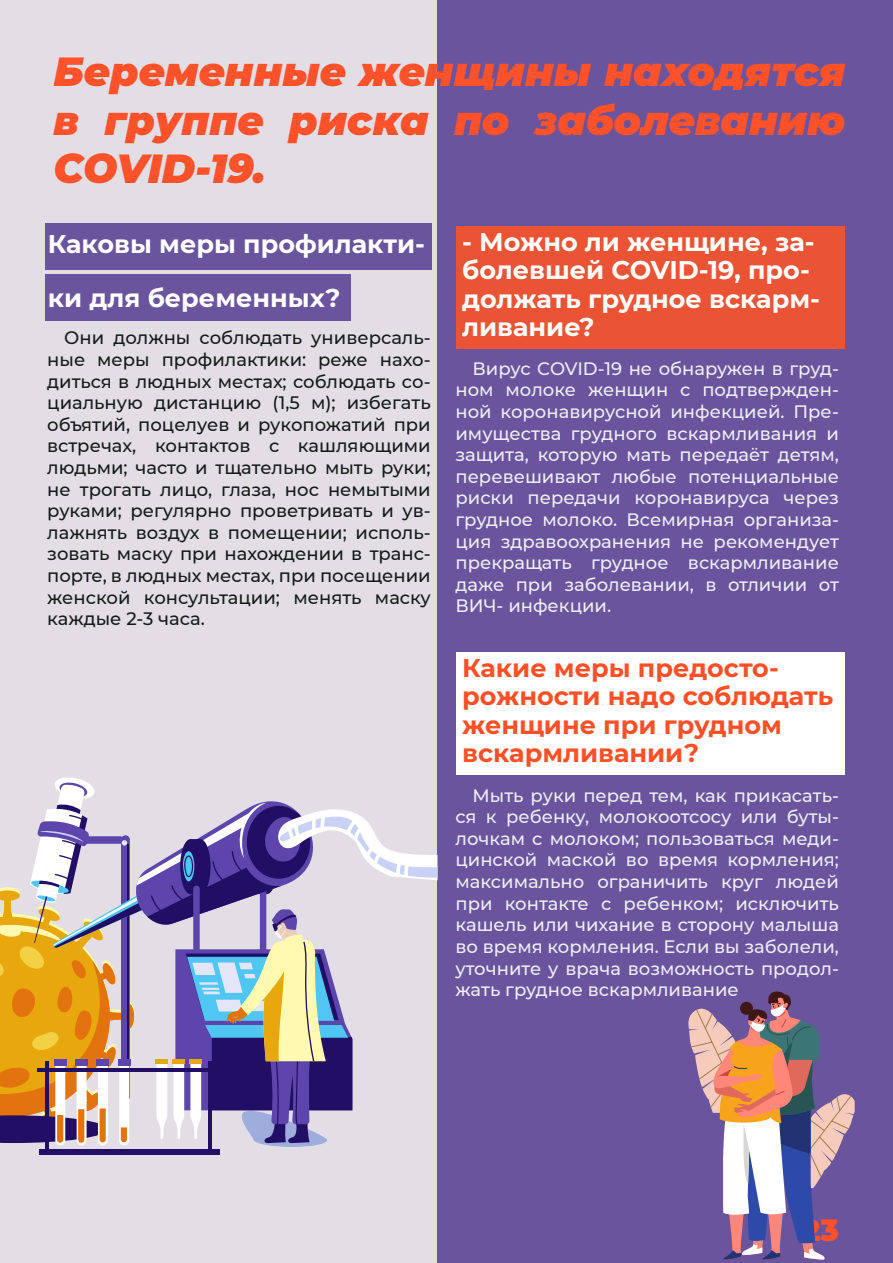
<style>
.page{position:relative;width:893px;height:1263px;background:#e3dee6}
.page>*{position:absolute;margin:0;border:0;box-sizing:border-box;transform-origin:0 0}
.t1{font:italic 900 40.5px/48.6px "Montserrat";color:#ff522b;text-align:justify}
.t2{font:900 30px "Montserrat";color:#ff522b}
.t3{font:700 25.5px/28.5px "Montserrat";color:#fff}
.t4{font:700 25.5px/28.5px "Montserrat";color:#ff4f26}
.t5{font:500 18px/21.6px "Montserrat";color:#f0edf2;text-align:justify}
.t6{font:500 18px/21.6px "Montserrat";color:#151b19;text-align:justify}
</style>
<div class="page">
<div style="left:437px;top:0;width:456px;height:1263px;background:#69549d"></div>
<div style="left:457px;top:226px;width:388px;height:123px;background:#ea5434"></div>
<div style="left:457px;top:652px;width:388px;height:123px;background:#fff"></div>
<hr style="left:208px;top:1061px;width:4px;height:88px;background:#210f66">
<svg style="left:0;top:777px;width:437px;height:370px"></svg>
<div style="left:118px;top:1059px;width:13px;height:7px;background:#5e45ab"></div>
<hr style="left:37px;top:1068px;width:175px;height:3px;background:#210f66">
<hr style="left:45px;top:1061px;width:3px;height:88px;background:#210f66">
<div style="left:39px;top:1149px;width:180px;height:5px;background:#210f66"></div>
<div style="left:45px;top:274px;width:306px;height:47px;background:#69549d"></div>
<div style="left:45px;top:223px;width:387px;height:46px;background:#69549d"></div>
<svg style="left:688px;top:991px;width:167px;height:269px"></svg>
<h1 class="t1" style="left:54px;top:45px;width:793px">Беременные женщины находятся в группе риска по заболеванию COVID-19.</h1>
<h3 class="t3" style="left:48px;top:215px;width:379px;line-height:54px">Каковы меры профилакти&shy;ки для беременных?</h3>
<p class="t6" style="left:47px;top:326px;width:385px;text-indent:17px">Они должны соблюдать универсаль&shy;ные меры профилактики: реже нахо&shy;диться в людных местах; соблюдать со&shy;циальную дистанцию (1,5 м); избегать объятий, поцелуев и рукопожатий при встречах, контактов с кашляющими людьми; часто и тщательно мыть руки; не трогать лицо, глаза, нос немытыми руками; регулярно проветривать и ув&shy;лажнять воздух в помещении; исполь&shy;зовать маску при нахождении в транс&shy;порте, в людных местах, при посещении женской консультации; менять маску каждые 2-3 часа.</p>
<h3 class="t3" style="left:462px;top:226px;width:359px">- Можно ли женщине, за&shy;болевшей COVID-19, про&shy;должать грудное вскарм&shy;ливание?</h3>
<p class="t5" style="left:455px;top:357px;width:385px;text-indent:17px">Вирус COVID-19 не обнаружен в груд&shy;ном молоке женщин с подтвержден&shy;ной коронавирусной инфекцией. Пре&shy;имущества грудного вскармливания и защита, которую мать передаёт детям, перевешивают любые потенциальные риски передачи коронавируса через грудное молоко. Всемирная организа&shy;ция здравоохранения не рекомендует прекращать грудное вскармливание даже при заболевании, в отличии от ВИЧ- инфекции.</p>
<h3 class="t4" style="left:462px;top:652px;width:373px">Какие меры предосто&shy;рожности надо соблюдать женщине при грудном вскармливании?</h3>
<p class="t5" style="left:455px;top:784px;width:385px;text-indent:17px">Мыть руки перед тем, как прикасать&shy;ся к ребенку, молокоотсосу или буты&shy;лочкам с молоком; пользоваться меди&shy;цинской маской во время кормления; максимально ограничить круг людей при контакте с ребенком; исключить кашель или чихание в сторону малыша во время кормления. Если вы заболели, уточните у врача возможность продол&shy;жать грудное вскармливание</p>
<h2 class="t2" style="left:802px;top:1208px;width:38px">23</h2>
<h2 class="t2" style="left:802px;top:1213px;width:38px">23</h2>
</div>
